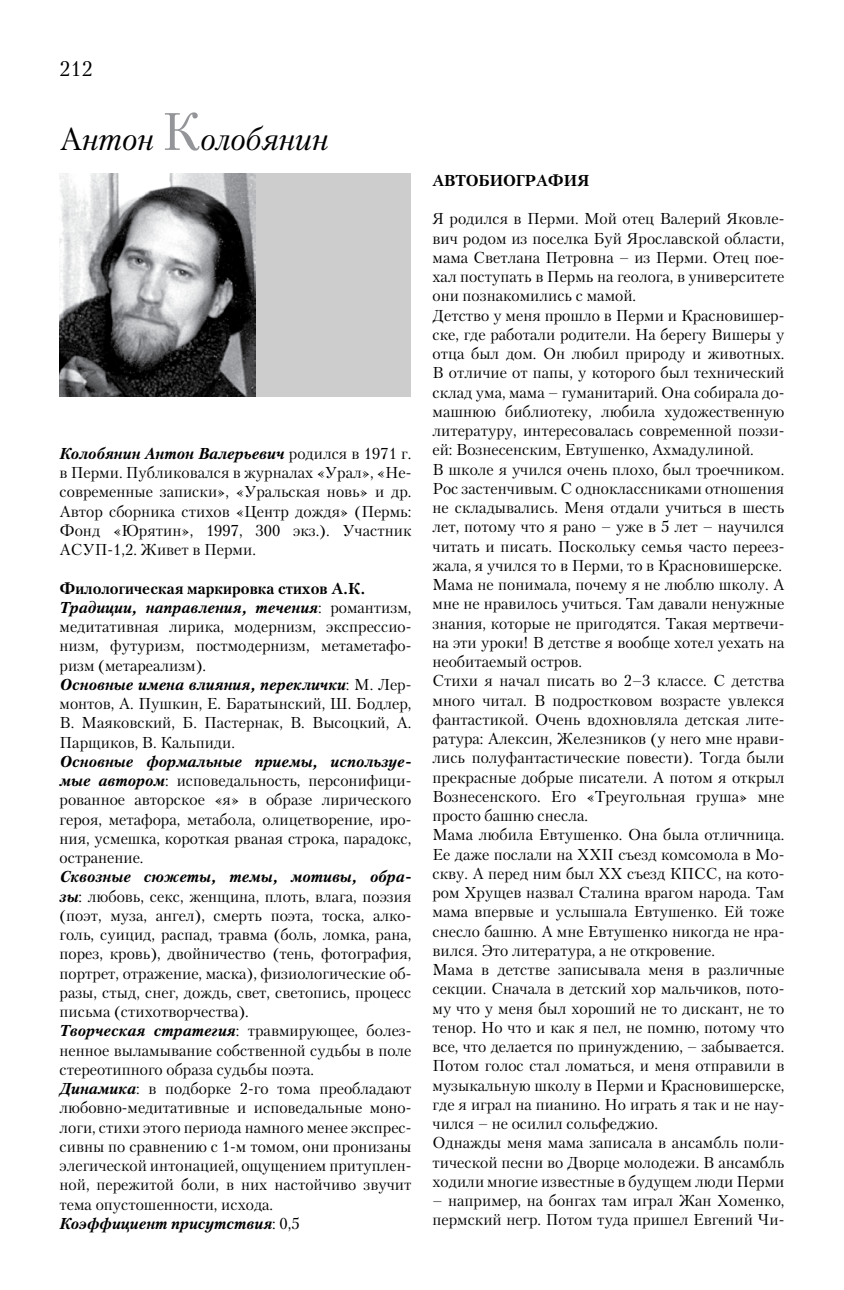
<style>
.page{position:relative;width:844px;height:1290px;background:#fff}
.page>*{position:absolute;margin:0;border:0;box-sizing:border-box;transform-origin:0 0}
.t1{font:italic 31.5px "Petersburg C";color:#000}
.t2{font:21px "Petersburg C";color:#000}
.t3{font:15.75px/19.2px "Petersburg C";color:#000}
.t4{font:700 15.75px "Petersburg C";color:#000}
.s1{font-style:normal}
.s2{font-style:normal;font-size:52.5px;color:#939598}
.s3{font-weight:700;font-style:italic}
.s4{font-weight:700}
</style>
<div class="page">
<div style="left:60px;top:174px;width:351px;height:223px;background:#cdcdcd"></div>
<img style="left:60px;top:174px;width:196px;height:223px">
<h2 class="t2" style="left:60px;top:56px;width:35px">212</h2>
<h1 class="t1" style="left:60px;top:121px;width:270px"><span class="s1">А</span>нтон <span class="s2">К</span>олобянин</h1>
<p class="t3" style="left:60px;top:443px;width:353px;text-align:justify"><span class="s3">Колобянин Антон Валерьевич</span> родился в 1971 г. в Перми. Публиковался в журналах «Урал», «Не&shy;современные записки», «Уральская новь» и др.<br>Автор сборника стихов «Центр дождя» (Пермь:<br>Фонд «Юрятин», 1997, 300 экз.). Участник АСУП-1,2. Живет в Перми.</p>
<p class="t3" style="left:60px;top:578px;width:353px"><span class="s4">Филологическая маркировка стихов А.К.<br></span><span class="s3">Традиции, направления, течения</span>: романтизм, медитативная лирика, модернизм, экспрессио&shy;низм, футуризм, постмодернизм, метаметафо&shy;ризм (метареализм).<br><span class="s3">Основные имена влияния, переклички</span>: М. Лер&shy;монтов, А. Пушкин, Е. Баратынский, Ш. Бодлер, В. Маяковский, Б. Пастернак, В. Высоцкий, А.<br>Парщиков, В. Кальпиди.</p>
<p class="t3" style="left:60px;top:751px;width:353px;text-align:justify"><span class="s3">Основные формальные приемы, используе&shy;мые автором</span>: исповедальность, персонифици&shy;рованное авторское «я» в образе лирического героя, метафора, метабола, олицетворение, иро&shy;ния, усмешка, короткая рваная строка, парадокс, остранение.</p>
<p class="t3" style="left:60px;top:867px;width:353px"><span class="s3">Сквозные сюжеты, темы, мотивы, обра&shy;зы</span>: любовь, секс, женщина, плоть, влага, поэзия (поэт, муза, ангел), смерть поэта, тоска, алко&shy;голь, суицид, распад, травма (боль, ломка, рана, порез, кровь), двойничество (тень, фотография, портрет, отражение, маска), физиологические об&shy;разы, стыд, снег, дождь, свет, светопись, процесс письма (стихотворчества).<br><span class="s3">Творческая стратегия</span>: травмирующее, болез&shy;ненное выламывание собственной судьбы в поле стереотипного образа судьбы поэта.<br><span class="s3">Динамика</span>: в подборке 2-го тома преобладают любовно-медитативные и исповедальные моно&shy;логи, стихи этого периода намного менее экспрес&shy;сивны по сравнению с 1-м томом, они пронизаны элегической интонацией, ощущением притуплен&shy;ной, пережитой боли, в них настойчиво звучит тема опустошенности, исхода.<br><span class="s3">Коэффициент присутствия</span>: 0,5</p>
<p class="t4" style="left:432px;top:171px;width:158px">Автобиография</p>
<p class="t3" style="left:432px;top:209px;width:353px">Я родился в Перми. Мой отец Валерий Яковле&shy;вич родом из поселка Буй Ярославской области, мама Светлана Петровна – из Перми. Отец пое&shy;хал поступать в Пермь на геолога, в университете они познакомились с мамой.<br>Детство у меня прошло в Перми и Красновишер&shy;ске, где работали родители. На берегу Вишеры у отца был дом. Он любил природу и животных.<br>В отличие от папы, у которого был технический склад ума, мама – гуманитарий. Она собирала до&shy;машнюю библиотеку, любила художественную литературу, интересовалась современной поэзи&shy;ей: Вознесенским, Евтушенко, Ахмадулиной.<br>В школе я учился очень плохо, был троечником.<br>Рос застенчивым. С одноклассниками отношения не складывались. Меня отдали учиться в шесть лет, потому что я рано – уже в 5 лет – научился читать и писать. Поскольку семья часто переез&shy;жала, я учился то в Перми, то в Красновишерске.<br>Мама не понимала, почему я не люблю школу. А мне не нравилось учиться. Там давали ненужные знания, которые не пригодятся. Такая мертвечи&shy;на эти уроки! В детстве я вообще хотел уехать на необитаемый остров.<br>Стихи я начал писать во 2–3 классе. С детства много читал. В подростковом возрасте увлекся фантастикой. Очень вдохновляла детская лите&shy;ратура: Алексин, Железников (у него мне нрави&shy;лись полуфантастические повести). Тогда были прекрасные добрые писатели. А потом я открыл Вознесенского. Его «Треугольная груша» мне просто башню снесла.<br>Мама любила Евтушенко. Она была отличница.<br>Ее даже послали на XXII съезд комсомола в Мо&shy;скву. А перед ним был XX съезд КПСС, на кото&shy;ром Хрущев назвал Сталина врагом народа. Там мама впервые и услышала Евтушенко. Ей тоже снесло башню. А мне Евтушенко никогда не нра&shy;вился. Это литература, а не откровение.<br>Мама в детстве записывала меня в различные секции. Сначала в детский хор мальчиков, пото&shy;му что у меня был хороший не то дискант, не то тенор. Но что и как я пел, не помню, потому что все, что делается по принуждению, – забывается.<br>Потом голос стал ломаться, и меня отправили в музыкальную школу в Перми и Красновишерске, где я играл на пианино. Но играть я так и не нау&shy;чился – не осилил сольфеджио.<br>Однажды меня мама записала в ансамбль поли&shy;тической песни во Дворце молодежи. В ансамбль ходили многие известные в будущем люди Перми</p>
<p class="t3" style="left:432px;top:1191px;width:353px">– например, на бонгах там играл Жан Хоменко, пермский негр. Потом туда пришел Евгений Чи-</p>
</div>
